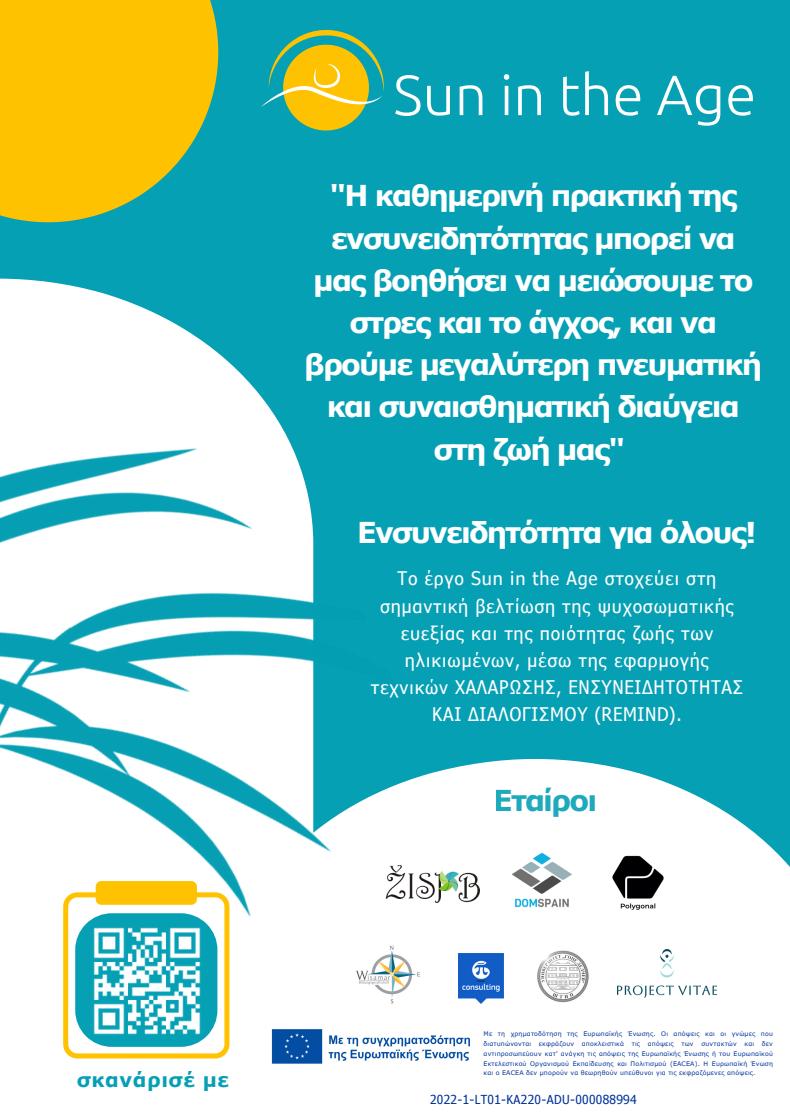
<style>
.page{position:relative;width:790px;height:1116px;background:#fff}
.page>*{position:absolute;margin:0;border:0;box-sizing:border-box;transform-origin:0 0}
.t1{font:700 28.75px/42.2px "Verdana Pro";letter-spacing:-.065em;color:#fff;text-align:center}
.t2{font:700 28.75px "Verdana Pro";letter-spacing:-.065em;color:#06a0b5}
.t3{font:700 19.62px "Verdana Pro";letter-spacing:.025em;color:#06a0b5}
.t4{font:condensed 18.75px/27.2px "Verdana Pro";letter-spacing:.035em;color:#fff;text-align:center}
.t5{font:condensed 12.38px "Verdana Pro";letter-spacing:.03em;color:#039}
.t6{font:6.25px/9.9px "Verdana Pro";letter-spacing:.025em;color:#039;text-align:justify}
</style>
<div class="page">
<div style="left:0;top:0;width:789px;height:1116px;background:#06a0b5"></div>
<svg style="left:0;top:0;width:218px;height:222px;background:#dfbd17"></svg>
<div style="left:218px;top:759px;width:571px;height:357px;background:#fff"></div>
<img style="left:0;top:278px;width:483px;height:838px">
<svg style="left:395px;top:75px;width:25px;height:41px"></svg>
<svg style="left:427px;top:86px;width:23px;height:30px"></svg>
<svg style="left:459px;top:85px;width:23px;height:30px"></svg>
<svg style="left:503px;top:74px;width:6px;height:41px"></svg>
<svg style="left:518px;top:85px;width:23px;height:30px"></svg>
<svg style="left:563px;top:77px;width:16px;height:39px"></svg>
<svg style="left:585px;top:71px;width:23px;height:44px"></svg>
<svg style="left:615px;top:85px;width:25px;height:31px"></svg>
<svg style="left:657px;top:76px;width:63px;height:50px"></svg>
<svg style="left:728px;top:85px;width:24px;height:31px"></svg>
<svg style="left:261px;top:29px;width:123px;height:101px"></svg>
<div style="left:96px;top:881px;width:101px;height:23px;background:#ffc200;border-radius:6px"></div>
<svg style="left:63px;top:892px;width:166px;height:166px"></svg>
<img style="left:91px;top:925px;width:112px;height:112px">
<img style="left:385px;top:865px;width:94px;height:37px">
<img style="left:458px;top:953px;width:45px;height:50px">
<img style="left:612px;top:855px;width:52px;height:55px">
<img style="left:351px;top:941px;width:75px;height:64px">
<img style="left:512px;top:852px;width:60px;height:56px">
<img style="left:537px;top:950px;width:52px;height:52px">
<img style="left:617px;top:949px;width:99px;height:49px">
<img style="left:268px;top:1028px;width:211px;height:37px">
<p class="t1" style="left:304px;top:174px;width:459px">"Η καθημερινή πρακτική της ενσυνειδητότητας μπορεί να μας βοηθήσει να μειώσουμε το στρες και το άγχος, και να βρούμε μεγαλύτερη πνευματική και συναισθηματική διαύγεια στη ζωή μας"</p>
<p class="t1" style="left:357px;top:511px;width:401px">Ενσυνειδητότητα για όλους!</p>
<p class="t4" style="left:371px;top:564px;width:373px">Το έργο Sun in the Age στοχεύει στη σημαντική βελτίωση της ψυχοσωματικής ευεξίας και της ποιότητας ζωής των ηλικιωμένων, μέσω της εφαρμογής τεχνικών ΧΑΛΑΡΩΣΗΣ, ΕΝΣΥΝΕΙΔΗΤΟΤΗΤΑΣ ΚΑΙ ΔΙΑΛΟΓΙΣΜΟΥ (REMIND).</p>
<h1 class="t2" style="left:493px;top:782px;width:105px">Εταίροι</h1>
<p class="t3" style="left:77px;top:1067px;width:153px">σκανάρισέ με</p>
<p class="t6" style="left:483px;top:1028px;width:291px">Με τη χρηματοδότηση της Ευρωπαϊκής Ένωσης. Οι απόψεις και οι γνώμες που διατυπώνονται εκφράζουν αποκλειστικά τις απόψεις των συντακτών και δεν αντιπροσωπεύουν κατ' ανάγκη τις απόψεις της Ευρωπαϊκής Ένωσης ή του Ευρωπαϊκού Εκτελεστικού Οργανισμού Εκπαίδευσης και Πολιτισμού (EACEA). Η Ευρωπαϊκή Ένωση και ο EACEA δεν μπορούν να θεωρηθούν υπεύθυνοι για τις εκφραζόμενες απόψεις.</p>
<p class="t5" style="left:430px;top:1091px;width:208px">2022-1-LT01-KA220-ADU-000088994</p>
</div>
